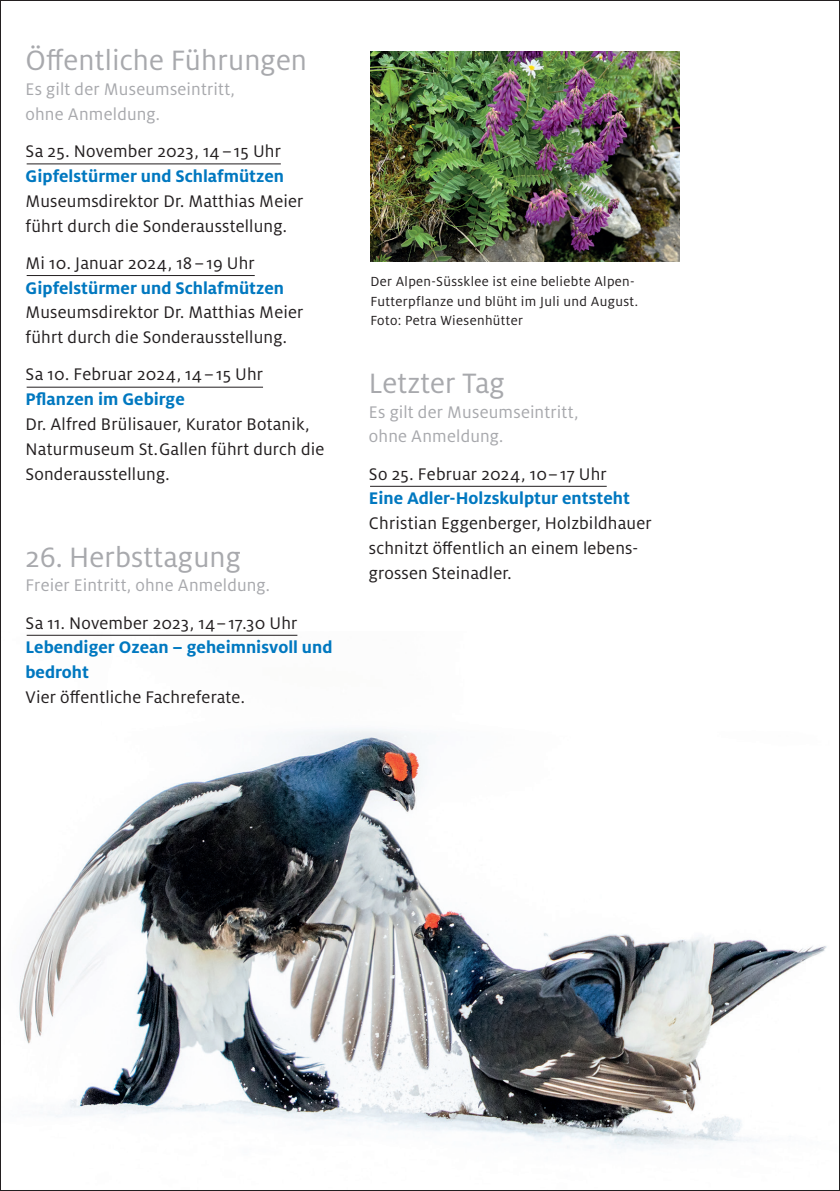
<style>
.page{position:relative;width:840px;height:1191px;background:#fff}
.page>*{position:absolute;margin:0;border:0;box-sizing:border-box;transform-origin:0 0}
.t1{font:31px "Milo Pro";letter-spacing:.005em;color:#a8a9ad}
.t2{font:18.6px/24.8px "Milo Pro";letter-spacing:.01em;color:#231f20}
.t3{font:700 18.6px/24.8px "Milo Pro";color:#0078c0}
.t4{font:18.6px/24.8px "Milo Pro";letter-spacing:.01em;color:#a8a9ad}
.t5{font:14.6px/19.4px "Milo Pro";letter-spacing:.025em;color:#231f20}
</style>
<div class="page">
<hr style="left:370px;top:486px;width:236px;height:1px;background:#231f20">
<img style="left:370px;top:51px;width:309px;height:211px">
<img style="left:19px;top:634px;width:808px;height:515px">
<hr style="left:27px;top:163px;width:254px;height:1px;background:#231f20">
<hr style="left:27px;top:275px;width:227px;height:1px;background:#231f20">
<hr style="left:27px;top:387px;width:236px;height:1px;background:#231f20">
<hr style="left:27px;top:635px;width:270px;height:1px;background:#231f20">
<h1 class="t1" style="left:26px;top:44px;width:283px">Öffentliche Führungen</h1>
<p class="t4" style="left:26px;top:77px;width:211px">Es gilt der Museumseintritt, ohne Anmeldung.</p>
<p class="t2" style="left:26px;top:139px;width:257px">Sa 25. November 2023, 14 – 15 Uhr</p>
<p class="t3" style="left:26px;top:164px;width:260px">Gipfelstürmer und Schlafmützen</p>
<p class="t2" style="left:26px;top:189px;width:279px">Museumsdirektor Dr. Matthias Meier führt durch die Sonderausstellung.</p>
<p class="t2" style="left:26px;top:251px;width:231px">Mi 10. Januar 2024, 18 – 19 Uhr</p>
<p class="t3" style="left:26px;top:275px;width:260px">Gipfelstürmer und Schlafmützen</p>
<p class="t2" style="left:26px;top:300px;width:279px">Museumsdirektor Dr. Matthias Meier führt durch die Sonderausstellung.</p>
<p class="t2" style="left:26px;top:362px;width:239px">Sa 10. Februar 2024, 14 – 15 Uhr</p>
<p class="t3" style="left:26px;top:387px;width:161px">Pflanzen im Gebirge</p>
<p class="t2" style="left:26px;top:412px;width:300px">Dr. Alfred Brülisauer, Kurator Botanik,<br>Naturmuseum St.Gallen führt durch die<br>Sonderausstellung.</p>
<h1 class="t1" style="left:26px;top:540px;width:217px">26. Herbsttagung</h1>
<p class="t4" style="left:26px;top:573px;width:246px">Freier Eintritt, ohne Anmeldung.</p>
<p class="t2" style="left:26px;top:610px;width:273px">Sa 11. November 2023, 14– 17.30 Uhr</p>
<p class="t3" style="left:26px;top:635px;width:308px">Lebendiger Ozean – geheimnisvoll und bedroht</p>
<p class="t2" style="left:26px;top:685px;width:220px">Vier öffentliche Fachreferate.</p>
<p class="t5" style="left:370px;top:272px;width:269px">Der Alpen-Süssklee ist eine beliebte Alpen-<br>Futterpflanze und blüht im Juli und August.<br>Foto: Petra Wiesenhütter</p>
<h1 class="t1" style="left:369px;top:366px;width:137px">Letzter Tag</h1>
<p class="t4" style="left:369px;top:399px;width:211px">Es gilt der Museumseintritt, ohne Anmeldung.</p>
<p class="t2" style="left:369px;top:461px;width:239px">So 25. Februar 2024, 10– 17 Uhr</p>
<p class="t3" style="left:368px;top:486px;width:262px">Eine Adler-Holzskulptur entsteht</p>
<p class="t2" style="left:368px;top:511px;width:284px">Christian Eggenberger, Holzbildhauer schnitzt öffentlich an einem lebens&shy;grossen Steinadler.</p>
</div>
